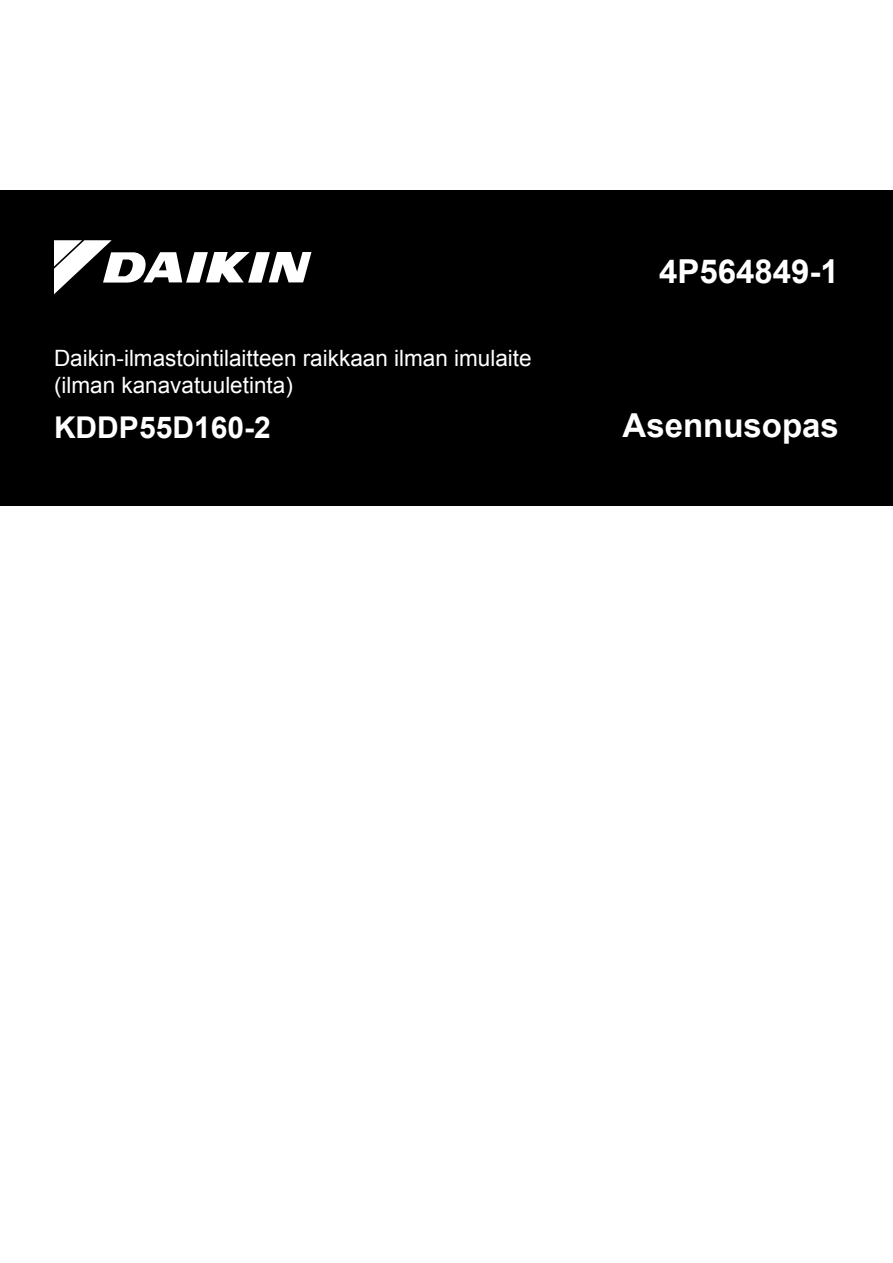
<style>
.page{position:relative;width:893px;height:1263px;background:#fff}
.page>*{position:absolute;margin:0;border:0;box-sizing:border-box;transform-origin:0 0}
.t1{font:700 33px "Arial";color:#fff}
.t2{font:700 30px "Arial";color:#fff}
.t3{font:22.5px/27px "Arial";color:#fff}
</style>
<div class="page">
<div style="left:0;top:190px;width:893px;height:316px;background:#000"></div>
<svg style="left:54px;top:240px;width:257px;height:54px"></svg>
<p class="t3" style="left:54px;top:345px;width:479px">Daikin-ilmastointilaitteen raikkaan ilman imulaite (ilman kanavatuuletinta)</p>
<h2 class="t2" style="left:54px;top:411px;width:218px">KDDP55D160-2</h2>
<h1 class="t1" style="left:659px;top:253px;width:181px">4P564849-1</h1>
<h1 class="t1" style="left:623px;top:407px;width:218px">Asennusopas</h1>
</div>
